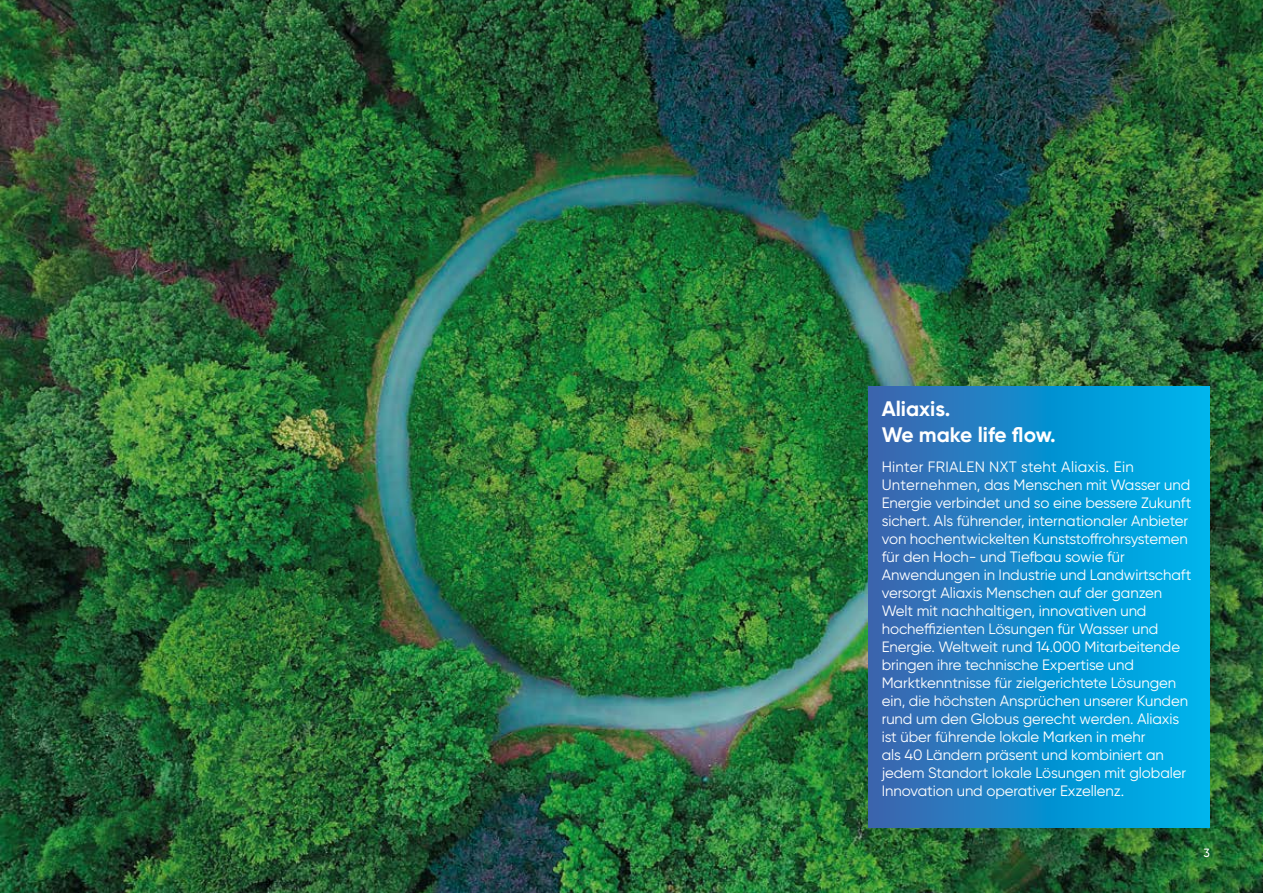
<style>
.page{position:relative;width:1263px;height:893px;background:#fff}
.page>*{position:absolute;margin:0;border:0;box-sizing:border-box;transform-origin:0 0}
.t1{font:700 21px/25.2px "Gilroy";color:#fff}
.t2{font:15px/18px "Gilroy";letter-spacing:-.005em;color:#fff}
.t3{font:500 12px "Gilroy";color:#fff}
</style>
<div class="page">
<img style="left:1px;top:0;width:1262px;height:893px">
<svg style="left:0;top:0;width:1px;height:893px"></svg>
<svg style="left:869px;top:387px;width:341px;height:440px;background:#148ece"></svg>
<h1 class="t1" style="left:882px;top:396px;width:175px">Aliaxis.<br>We make life flow.</h1>
<p class="t2" style="left:882px;top:458px;width:311px">Hinter FRIALEN NXT steht Aliaxis. Ein Unternehmen, das Menschen mit Wasser und Energie verbindet und so eine bessere Zukunft sichert. Als führender, internationaler Anbieter von hochentwickelten Kunststoffrohrsystemen für den Hoch- und Tiefbau sowie für Anwendungen in Industrie und Landwirtschaft versorgt Aliaxis Menschen auf der ganzen Welt mit nachhaltigen, innovativen und hocheffizienten Lösungen für Wasser und Energie. Weltweit rund 14.000 Mitarbeitende bringen ihre technische Expertise und Marktkenntnisse für zielgerichtete Lösungen ein, die höchsten Ansprüchen unserer Kunden rund um den Globus gerecht werden. Aliaxis ist über führende lokale Marken in mehr<br>als 40 Ländern präsent und kombiniert an jedem Standort lokale Lösungen mit globaler Innovation und operativer Exzellenz.</p>
<p class="t3" style="left:1203px;top:845px;width:8px">3</p>
</div>
